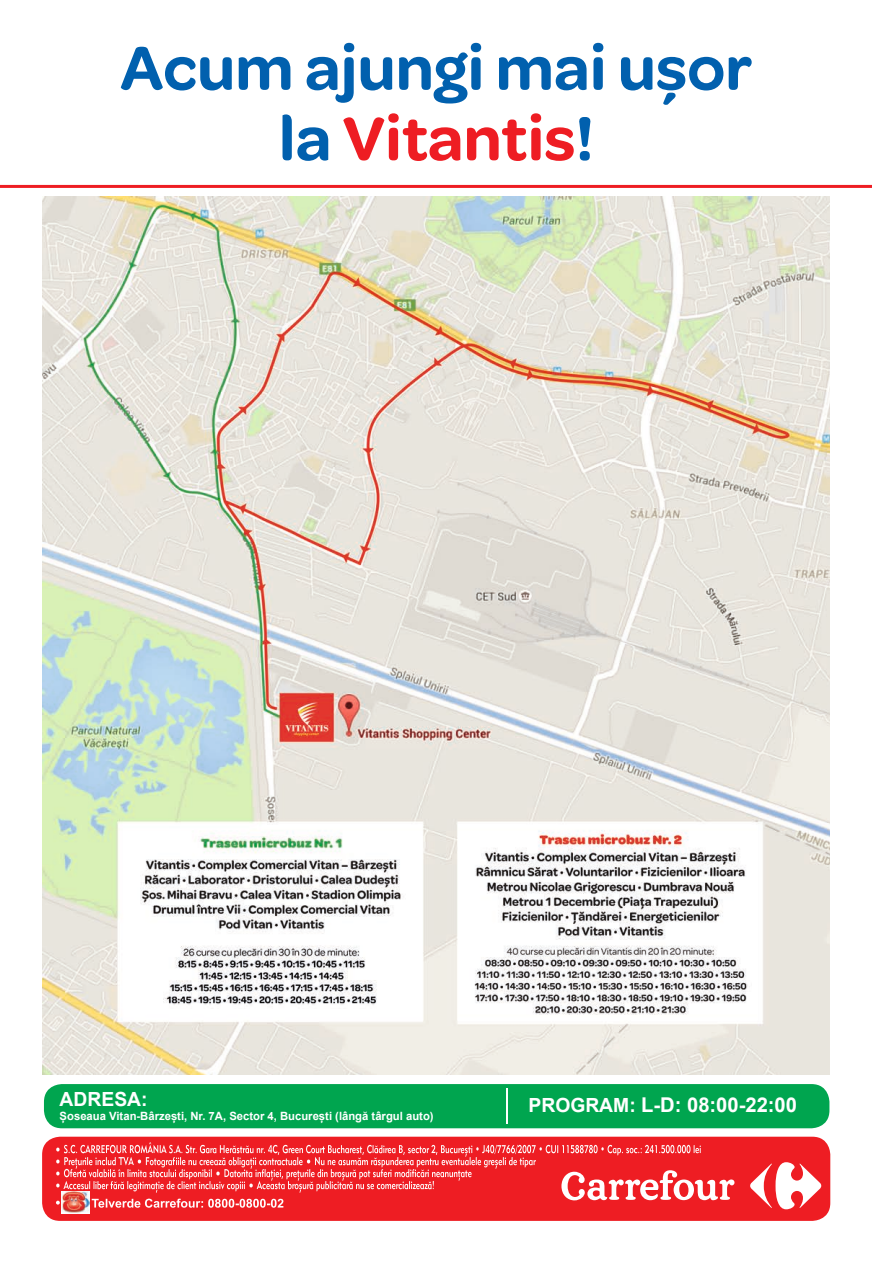
<style>
.page{position:relative;width:872px;height:1263px;background:#fff}
.page>*{position:absolute;margin:0;border:0;box-sizing:border-box;transform-origin:0 0}
.t1{font:600 65.7px/70.5px "Omnes Carrefour";color:#0160ae;text-align:center}
.t2{font:700 20.4px "Arial";color:#fff}
.t3{font:700 19.5px "Arial";color:#fff}
.t4{font:700 11.4px "Arial";color:#fff}
.s1{color:#ee1d23}
.s2{font-size:19.5px}
</style>
<div class="page">
<div style="left:42px;top:1137px;width:788px;height:84px;background:#ee1d23;border-radius:18px"></div>
<img style="left:61px;top:1208px;width:29px;height:6px">
<div style="left:44px;top:1084px;width:785px;height:44px;background:#00a54f;border-radius:18px"></div>
<svg style="left:750px;top:1162px;width:71px;height:47px"></svg>
<svg style="left:56px;top:1142px;width:678px;height:66px"></svg>
<hr style="left:506px;top:1088px;width:1px;height:36px;background:#fff">
<hr style="left:0;top:185px;width:872px;height:3px;background:#ee1d23">
<img style="left:42px;top:197px;width:787px;height:878px">
<p class="t1" style="left:120px;top:29px;width:634px">Acum ajungi mai ușor la <span class="s1">Vitantis</span>!</p>
<p class="t3" style="left:60px;top:1086px;width:89px">ADRESA:</p>
<p class="t4" style="left:60px;top:1108px;width:375px">Șoseaua Vitan-Bârzești, Nr. 7A, Sector 4, București (lângă târgul auto)</p>
<p class="t2" style="left:528px;top:1091px;width:270px"><span class="s2">PROGRAM:</span> L-D: 08:00-22:00</p>
</div>
